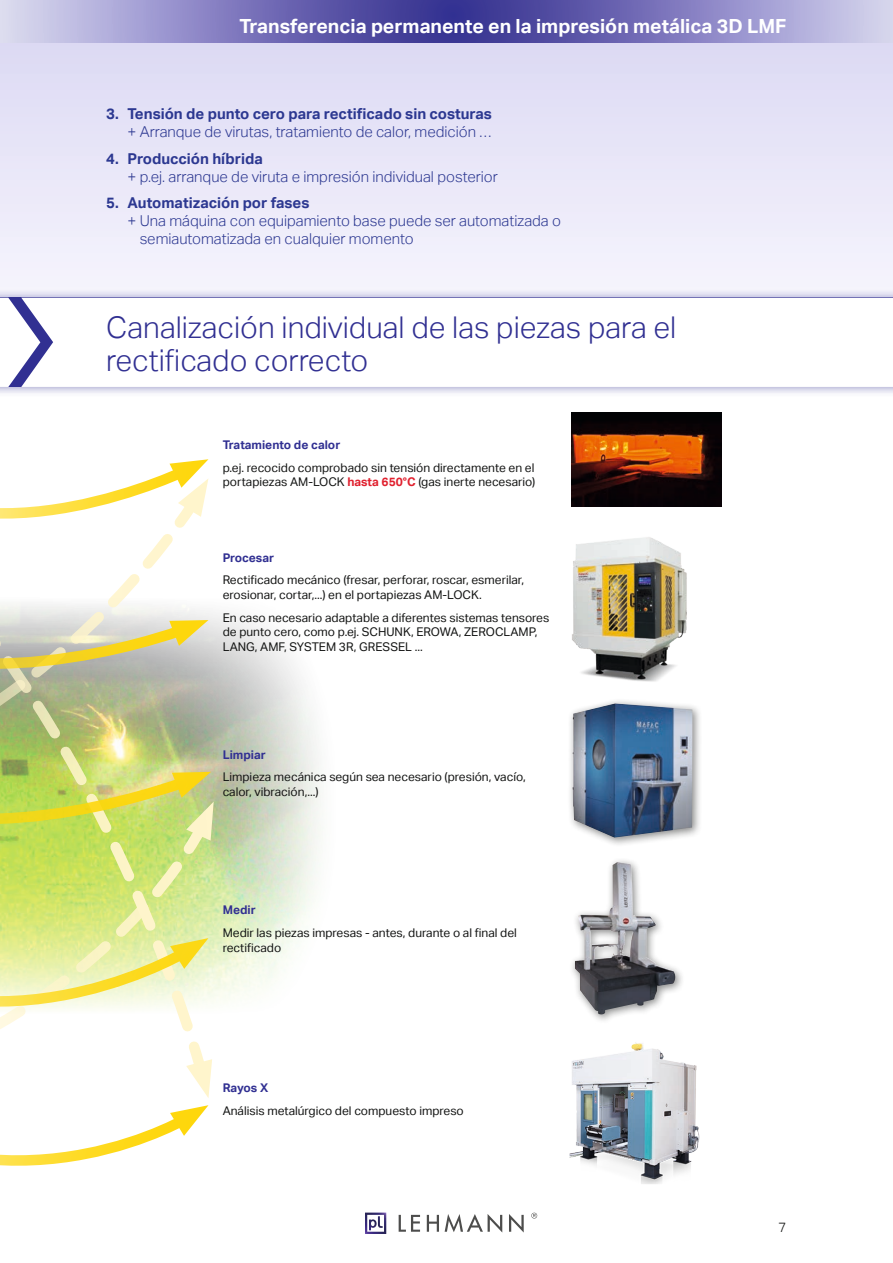
<style>
.page{position:relative;width:893px;height:1263px;background:#fff}
.page>*{position:absolute;margin:0;border:0;box-sizing:border-box;transform-origin:0 0}
.Titel_dunkelblauer_B{font:300 30px/33px "Aktiv Grotesk";color:#313092}
.Titel_dunkelblauer_B-2{font:700 19.5px "Aktiv Grotesk";color:#fff}
.t1{font:300 15px/18px "Aktiv Grotesk";color:#2c3891}
.t2{font:700 15px "Aktiv Grotesk";color:#2c3891}
.t3{font:300 13.5px "Aktiv Grotesk";color:#131413}
.t4{font:12px/14.4px "Aktiv Grotesk";color:#131413}
.t5{font:700 12px "Aktiv Grotesk";color:#313092}
.s1{font-weight:700;color:#e0202e}
</style>
<div class="page">
<div style="left:0;top:0;width:893px;height:298px;background:#e9e7f8"></div>
<svg style="left:1px;top:0;width:892px;height:43px;background:#827ebf"></svg>
<hr style="left:0;top:0;width:1px;height:43px;background:#ddddef">
<svg style="left:427px;top:1215px;width:12px;height:17px"></svg>
<svg style="left:509px;top:1214px;width:15px;height:18px"></svg>
<svg style="left:445px;top:1214px;width:57px;height:18px"></svg>
<svg style="left:399px;top:1215px;width:21px;height:17px"></svg>
<svg style="left:531px;top:1213px;width:6px;height:5px"></svg>
<img style="left:365px;top:1212px;width:21px;height:22px">
<img style="left:214px;top:612px;width:107px;height:389px">
<svg style="left:0;top:520px;width:208px;height:250px"></svg>
<svg style="left:0;top:810px;width:215px;height:285px"></svg>
<svg style="left:0;top:618px;width:208px;height:52px;background:#d6cea1"></svg>
<svg style="left:0;top:459px;width:208px;height:61px"></svg>
<svg style="left:0;top:770px;width:214px;height:71px;background:#cdda60"></svg>
<svg style="left:0;top:938px;width:208px;height:70px;background:#efefa6"></svg>
<svg style="left:0;top:1105px;width:208px;height:61px"></svg>
<img style="left:572px;top:537px;width:115px;height:145px">
<img style="left:575px;top:862px;width:101px;height:147px">
<img style="left:570px;top:1009px;width:130px;height:175px">
<div style="left:566px;top:698px;width:137px;height:149px;background:#131413;opacity:.5"></div>
<img style="left:572px;top:703px;width:120px;height:135px">
<img style="left:572px;top:413px;width:149px;height:93px">
<div style="left:0;top:288px;width:893px;height:109px;background:#313092;opacity:.5"></div>
<svg style="left:40px;top:298px;width:853px;height:89px"></svg>
<svg style="left:0;top:298px;width:40px;height:89px"></svg>
<p class="Titel_dunkelblauer_B-2" style="left:239px;top:15px;width:549px">Transferencia permanente en la impresión metálica 3D LMF</p>
<p class="t2" style="left:106px;top:105px;width:387px">3. Tensión de punto cero para rectificado sin costuras</p>
<p class="t1" style="left:128px;top:123px;width:365px">+ Arranque de virutas, tratamiento de calor, medición …</p>
<p class="t2" style="left:106px;top:150px;width:158px">4. Producción híbrida</p>
<p class="t1" style="left:128px;top:167px;width:372px">+ p.ej. arranque de viruta e impresión individual posterior</p>
<p class="t2" style="left:106px;top:194px;width:205px">5. Automatización por fases</p>
<p class="t1" style="left:140px;top:212px;width:423px;text-indent:-12px">+ Una máquina con equipamiento base puede ser automatizada o semiautomatizada en cualquier momento</p>
<p class="Titel_dunkelblauer_B" style="left:106px;top:311px;width:572px">Canalización individual de las piezas para el rectificado correcto</p>
<p class="t5" style="left:223px;top:438px;width:119px">Tratamiento de calor</p>
<p class="t4" style="left:223px;top:461px;width:314px">p.ej. recocido comprobado sin tensión directamente en el portapiezas AM-LOCK <span class="s1">hasta 650°C</span> (gas inerte necesario)</p>
<p class="t5" style="left:223px;top:550px;width:53px">Procesar</p>
<p class="t4" style="left:223px;top:573px;width:303px">Rectificado mecánico (fresar, perforar, roscar, esmerilar, erosionar, cortar,...) en el portapiezas AM-LOCK.</p>
<p class="t4" style="left:223px;top:610px;width:328px">En caso necesario adaptable a diferentes sistemas tensores de punto cero, como p.ej. SCHUNK, EROWA, ZEROCLAMP,<br>LANG, AMF, SYSTEM 3R, GRESSEL ...</p>
<p class="t5" style="left:223px;top:747px;width:45px">Limpiar</p>
<p class="t4" style="left:223px;top:770px;width:305px">Limpieza mecánica según sea necesario (presión, vacío, calor, vibración,...)</p>
<p class="t5" style="left:223px;top:903px;width:35px">Medir</p>
<p class="t4" style="left:223px;top:926px;width:296px">Medir las piezas impresas - antes, durante o al final del rectificado</p>
<p class="t5" style="left:223px;top:1080px;width:47px">Rayos X</p>
<p class="t4" style="left:223px;top:1103px;width:242px">Análisis metalúrgico del compuesto impreso</p>
<p class="t3" style="left:778px;top:1219px;width:9px">7</p>
</div>
